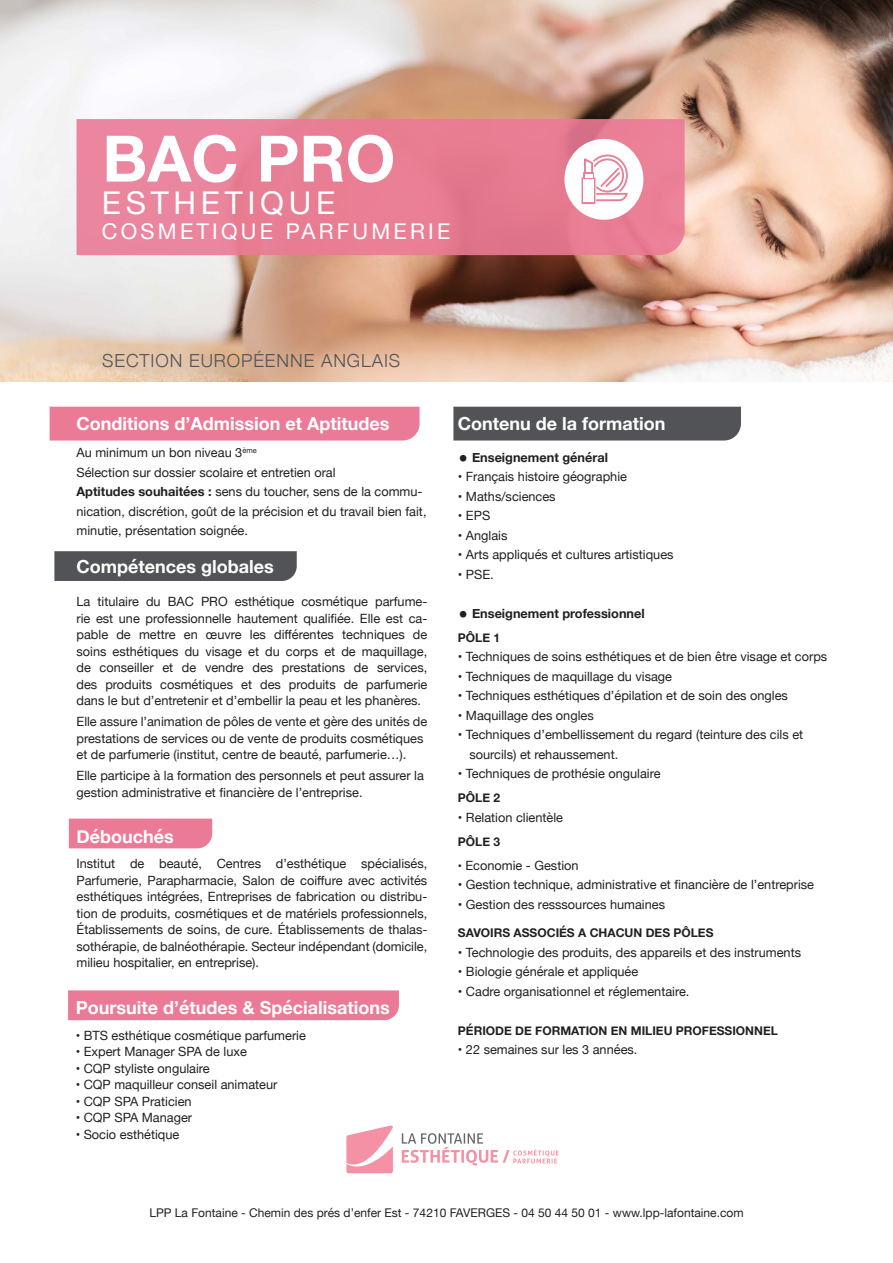
<style>
.page{position:relative;width:893px;height:1263px;background:#fff}
.page>*{position:absolute;margin:0;border:0;box-sizing:border-box;transform-origin:0 0}
.t1{font:700 64.05px "Helvetica Neue";color:#fff}
.t2{font:31.35px "Helvetica Neue";letter-spacing:.15em;color:#fff}
.t3{font:21.75px "Helvetica Neue";letter-spacing:.15em;color:#fff}
.t4{font:700 18px "Helvetica Neue";color:#fff}
.t5{font:300 18px "Helvetica Neue";letter-spacing:.05em;color:#525356}
.t6{font:12.75px/16.5px "Helvetica Neue";color:#231f20;text-align:justify}
.t7{font:700 12.75px "Helvetica Neue";color:#231f20}
.t8{font:12px "Helvetica Neue";color:#231f20}
.t9{font:700 12px "Helvetica Neue";color:#231f20}
.s1{font-weight:700}
.s2{font-weight:400;font-size:30px}
.s3{font-weight:700;font-size:12px}
</style>
<div class="page">
<img style="left:0;top:0;width:893px;height:382px">
<svg style="left:77px;top:119px;width:608px;height:136px;background:#e87f96"></svg>
<div style="left:50px;top:407px;width:370px;height:33px;background:#eb7a96"></div>
<div style="left:54px;top:551px;width:243px;height:30px;background:#525356"></div>
<div style="left:69px;top:819px;width:143px;height:29px;background:#eb7a96"></div>
<div style="left:68px;top:990px;width:331px;height:30px;background:#eb7a96"></div>
<div style="left:453px;top:407px;width:288px;height:33px;background:#525356"></div>
<svg style="left:346px;top:1125px;width:47px;height:49px"></svg>
<svg style="left:402px;top:1133px;width:157px;height:32px"></svg>
<svg style="left:564px;top:139px;width:79px;height:81px"></svg>
<p class="t1" style="left:102px;top:108px;width:295px">BAC PRO</p>
<p class="t2" style="left:102px;top:180px;width:235px">ESTHETIQUE</p>
<p class="t3" style="left:102px;top:216px;width:350px">COSMETIQUE PARFUMERIE</p>
<p class="t5" style="left:102px;top:346px;width:299px">SECTION EUROPÉENNE ANGLAIS</p>
<p class="t4" style="left:77px;top:410px;width:314px">Conditions d’Admission et Aptitudes</p>
<p class="t6" style="left:77px;top:445px;width:182px">Au minimum un bon niveau 3<sup>ème</sup></p>
<p class="t6" style="left:77px;top:465px;width:261px">Sélection sur dossier scolaire et entretien oral</p>
<p class="t6" style="left:77px;top:483px;width:351px;line-height:19.5px;text-align:left"><span class="s1">Aptitudes souhaitées :</span> sens du toucher, sens de la commu&shy;nication, discrétion, goût de la précision et du travail bien fait, minutie, présentation soignée.</p>
<p class="t4" style="left:77px;top:552px;width:199px">Compétences globales</p>
<p class="t6" style="left:77px;top:594px;width:352px">La titulaire du BAC PRO esthétique cosmétique parfume&shy;rie est une professionnelle hautement qualifiée. Elle est ca&shy;pable de mettre en œuvre les différentes techniques de soins esthétiques du visage et du corps et de maquillage, de conseiller et de vendre des prestations de services, des produits cosmétiques et des produits de parfumerie dans le but d’entretenir et d’embellir la peau et les phanères.</p>
<p class="t6" style="left:77px;top:714px;width:352px">Elle assure l’animation de pôles de vente et gère des unités de</p>
<p class="t6" style="left:77px;top:730px;width:348px">prestations de services ou de vente de produits cosmétiques</p>
<p class="t6" style="left:77px;top:747px;width:331px">et de parfumerie (institut, centre de beauté, parfumerie…).</p>
<p class="t6" style="left:77px;top:768px;width:349px">Elle participe à la formation des personnels et peut assurer la</p>
<p class="t6" style="left:77px;top:784px;width:287px">gestion administrative et financière de l’entreprise.</p>
<p class="t4" style="left:77px;top:822px;width:99px">Débouchés</p>
<p class="t6" style="left:77px;top:856px;width:352px">Institut de beauté, Centres d’esthétique spécialisés, Parfumerie, Parapharmacie, Salon de coiffure avec activités esthétiques intégrées, Entreprises de fabrication ou distribu&shy;tion de produits, cosmétiques et de matériels professionnels, Établissements de soins, de cure. Établissements de thalas&shy;sothérapie, de balnéothérapie. Secteur indépendant (domicile, milieu hospitalier, en entreprise).</p>
<p class="t4" style="left:76px;top:994px;width:315px">Poursuite d’études &amp; Spécialisations</p>
<p class="t6" style="left:76px;top:1028px;width:232px">• BTS esthétique cosmétique parfumerie</p>
<p class="t6" style="left:76px;top:1044px;width:173px">• Expert Manager SPA de luxe</p>
<p class="t6" style="left:76px;top:1061px;width:136px">• CQP styliste ongulaire</p>
<p class="t6" style="left:76px;top:1077px;width:203px">• CQP maquilleur conseil animateur</p>
<p class="t6" style="left:76px;top:1094px;width:117px">• CQP SPA Praticien</p>
<p class="t6" style="left:76px;top:1110px;width:118px">• CQP SPA Manager</p>
<p class="t6" style="left:76px;top:1127px;width:105px">• Socio esthétique</p>
<p class="t4" style="left:458px;top:409px;width:209px">Contenu de la formation</p>
<p class="t7" style="left:458px;top:447px;width:152px"><span class="s2">•</span> Enseignement général</p>
<p class="t6" style="left:458px;top:469px;width:171px">• Français histoire géographie</p>
<p class="t6" style="left:458px;top:488px;width:99px">• Maths/sciences</p>
<p class="t6" style="left:458px;top:508px;width:34px">• EPS</p>
<p class="t6" style="left:458px;top:527px;width:51px">• Anglais</p>
<p class="t6" style="left:458px;top:547px;width:217px">• Arts appliqués et cultures artistiques</p>
<p class="t6" style="left:458px;top:566px;width:37px">• PSE.</p>
<p class="t7" style="left:458px;top:603px;width:188px"><span class="s2">•</span> Enseignement professionnel</p>
<p class="t9" style="left:458px;top:628px;width:44px">PÔLE 1</p>
<p class="t6" style="left:458px;top:649px;width:371px">• Techniques de soins esthétiques et de bien être visage et corps</p>
<p class="t6" style="left:458px;top:668px;width:216px">• Techniques de maquillage du visage</p>
<p class="t6" style="left:458px;top:688px;width:331px">• Techniques esthétiques d’épilation et de soin des ongles</p>
<p class="t6" style="left:458px;top:707px;width:137px">• Maquillage des ongles</p>
<p class="t6" style="left:469px;top:725px;width:335px;line-height:19.5px;text-indent:-12px">• Techniques d’embellissement du regard (teinture des cils et sourcils) et rehaussement.</p>
<p class="t6" style="left:458px;top:766px;width:204px">• Techniques de prothésie ongulaire</p>
<p class="t9" style="left:458px;top:788px;width:44px">PÔLE 2</p>
<p class="t6" style="left:458px;top:809px;width:107px">• Relation clientèle</p>
<p class="t9" style="left:458px;top:832px;width:44px">PÔLE 3</p>
<p class="t6" style="left:458px;top:857px;width:122px"><span class="s3">•</span> Economie - Gestion</p>
<p class="t6" style="left:458px;top:877px;width:358px">• Gestion technique, administrative et financière de l’entreprise</p>
<p class="t6" style="left:458px;top:896px;width:209px">• Gestion des resssources humaines</p>
<p class="t9" style="left:458px;top:923px;width:257px">SAVOIRS ASSOCIÉS A CHACUN DES PÔLES</p>
<p class="t6" style="left:458px;top:944px;width:345px">• Technologie des produits, des appareils et des instruments</p>
<p class="t6" style="left:458px;top:964px;width:182px">• Biologie générale et appliquée</p>
<p class="t6" style="left:458px;top:983px;width:233px">• Cadre organisationnel et réglementaire.</p>
<p class="t9" style="left:458px;top:1021px;width:321px">PÉRIODE DE FORMATION EN MILIEU PROFESSIONNEL</p>
<p class="t6" style="left:458px;top:1042px;width:181px">• 22 semaines sur les 3 années.</p>
<p class="t8" style="left:149px;top:1204px;width:596px">LPP La Fontaine - Chemin des prés d’enfer Est - 74210 FAVERGES - 04 50 44 50 01 - www.lpp-lafontaine.com</p>
</div>
